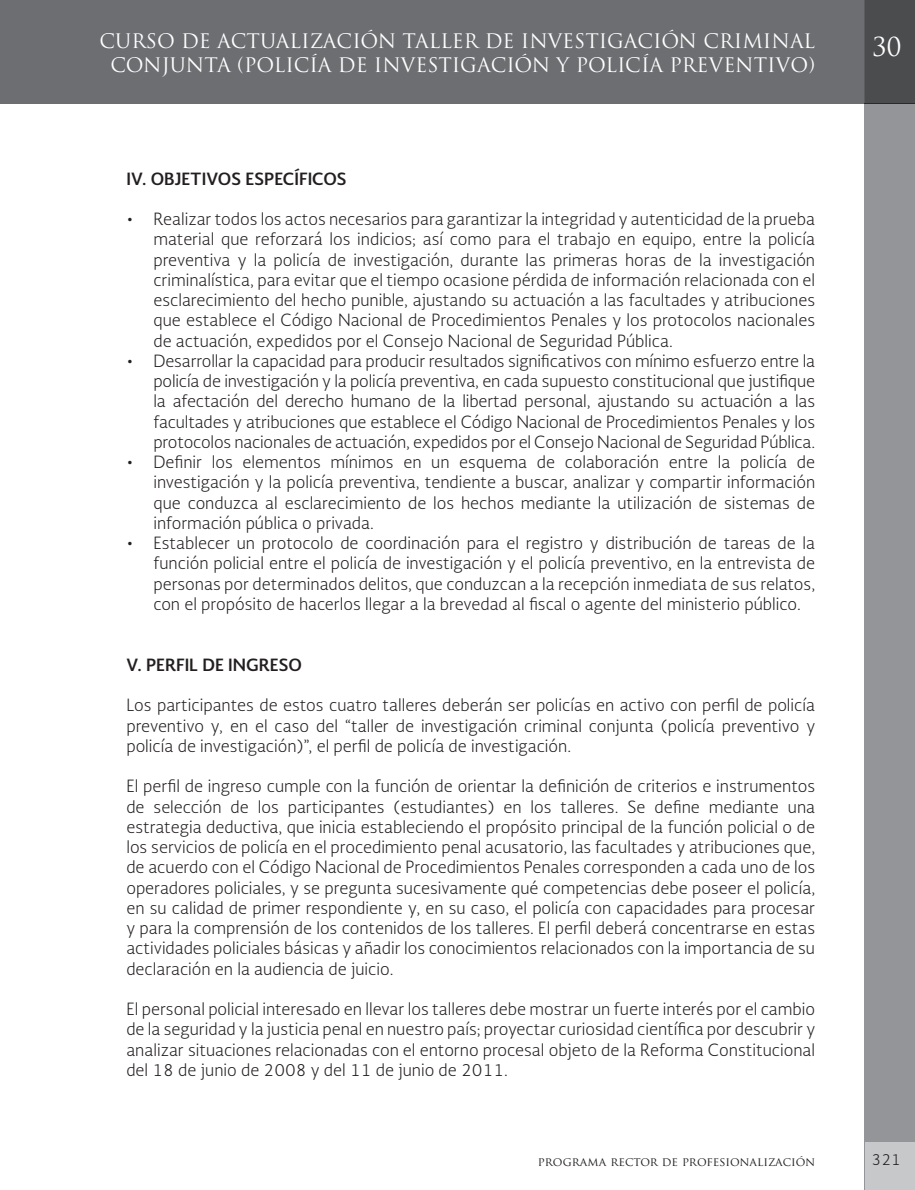
<style>
.page{position:relative;width:915px;height:1190px;background:#fff}
.page>*{position:absolute;margin:0;border:0;box-sizing:border-box;transform-origin:0 0}
.t1{font:25.5px "Trajan Pro";color:#fff}
.t2{font:19.5px/23.4px "Trajan Pro";color:#fff;text-align:center}
.t3{font:300 16.5px/20.2px "Soberana Sans";color:#231f20;text-align:justify}
.t4{font:700 16.5px "Soberana Sans";color:#231f20}
.t5{font:300 15px "Soberana Sans";color:#231f20}
.t6{font:12px "Trajan Pro";color:#231f20}
</style>
<div class="page">
<div style="left:0;top:0;width:864px;height:104px;background:#6d6e71"></div>
<div style="left:864px;top:104px;width:50px;height:1086px;background:#939598"></div>
<div style="left:864px;top:0;width:50px;height:104px;background:#4b4c4d"></div>
<div style="left:865px;top:1142px;width:49px;height:48px;background:#c7c8ca"></div>
<p class="t2" style="left:99px;top:30px;width:717px">CURSO DE ACTUALIZACIÓN TALLER DE INVESTIGACIÓN CRIMINAL<br>CONJUNTA (POLICÍA DE INVESTIGACIÓN Y POLICÍA PREVENTIVO)</p>
<p class="t4" style="left:126px;top:172px;width:222px">IV. OBJETIVOS ESPECÍFICOS</p>
<p class="t3" style="left:153px;top:211px;width:663px;text-align:left">Realizar todos los actos necesarios para garantizar la integridad y autenticidad de la prueba material que reforzará los indicios; así como para el trabajo en equipo, entre la policía preventiva y la policía de investigación, durante las primeras horas de la investigación criminalística, para evitar que el tiempo ocasione pérdida de información relacionada con el esclarecimiento del hecho punible, ajustando su actuación a las facultades y atribuciones que establece el Código Nacional de Procedimientos Penales y los protocolos nacionales de actuación, expedidos por el Consejo Nacional de Seguridad Pública.<br>Desarrollar la capacidad para producir resultados significativos con mínimo esfuerzo entre la policía de investigación y la policía preventiva, en cada supuesto constitucional que justifique la afectación del derecho humano de la libertad personal, ajustando su actuación a las facultades y atribuciones que establece el Código Nacional de Procedimientos Penales y los protocolos nacionales de actuación, expedidos por el Consejo Nacional de Seguridad Pública.<br>Definir los elementos mínimos en un esquema de colaboración entre la policía de investigación y la policía preventiva, tendiente a buscar, analizar y compartir información que conduzca al esclarecimiento de los hechos mediante la utilización de sistemas de información pública o privada.<br>Establecer un protocolo de coordinación para el registro y distribución de tareas de la función policial entre el policía de investigación y el policía preventivo, en la entrevista de personas por determinados delitos, que conduzcan a la recepción inmediata de sus relatos, con el propósito de hacerlos llegar a la brevedad al fiscal o agente del ministerio público.</p>
<p class="t4" style="left:126px;top:658px;width:177px">V. PERFIL DE INGRESO</p>
<p class="t3" style="left:126px;top:696px;width:690px">Los participantes de estos cuatro talleres deberán ser policías en activo con perfil de policía preventivo y, en el caso del “taller de investigación criminal conjunta (policía preventivo y policía de investigación)”, el perfil de policía de investigación.</p>
<p class="t3" style="left:126px;top:777px;width:690px">El perfil de ingreso cumple con la función de orientar la definición de criterios e instrumentos de selección de los participantes (estudiantes) en los talleres. Se define mediante una estrategia deductiva, que inicia estableciendo el propósito principal de la función policial o de los servicios de policía en el procedimiento penal acusatorio, las facultades y atribuciones que, de acuerdo con el Código Nacional de Procedimientos Penales corresponden a cada uno de los operadores policiales, y se pregunta sucesivamente qué competencias debe poseer el policía, en su calidad de primer respondiente y, en su caso, el policía con capacidades para procesar y para la comprensión de los contenidos de los talleres. El perfil deberá concentrarse en estas actividades policiales básicas y añadir los conocimientos relacionados con la importancia de su declaración en la audiencia de juicio.</p>
<p class="t3" style="left:126px;top:1000px;width:690px">El personal policial interesado en llevar los talleres debe mostrar un fuerte interés por el cambio de la seguridad y la justicia penal en nuestro país; proyectar curiosidad científica por descubrir y analizar situaciones relacionadas con el entorno procesal objeto de la Reforma Constitucional del 18 de junio de 2008 y del 11 de junio de 2011.</p>
<p class="t6" style="left:538px;top:1154px;width:279px">programa rector de profesionalización</p>
<h1 class="t1" style="left:872px;top:32px;width:31px">30</h1>
<p class="t5" style="left:871px;top:1153px;width:31px">321</p>
</div>
